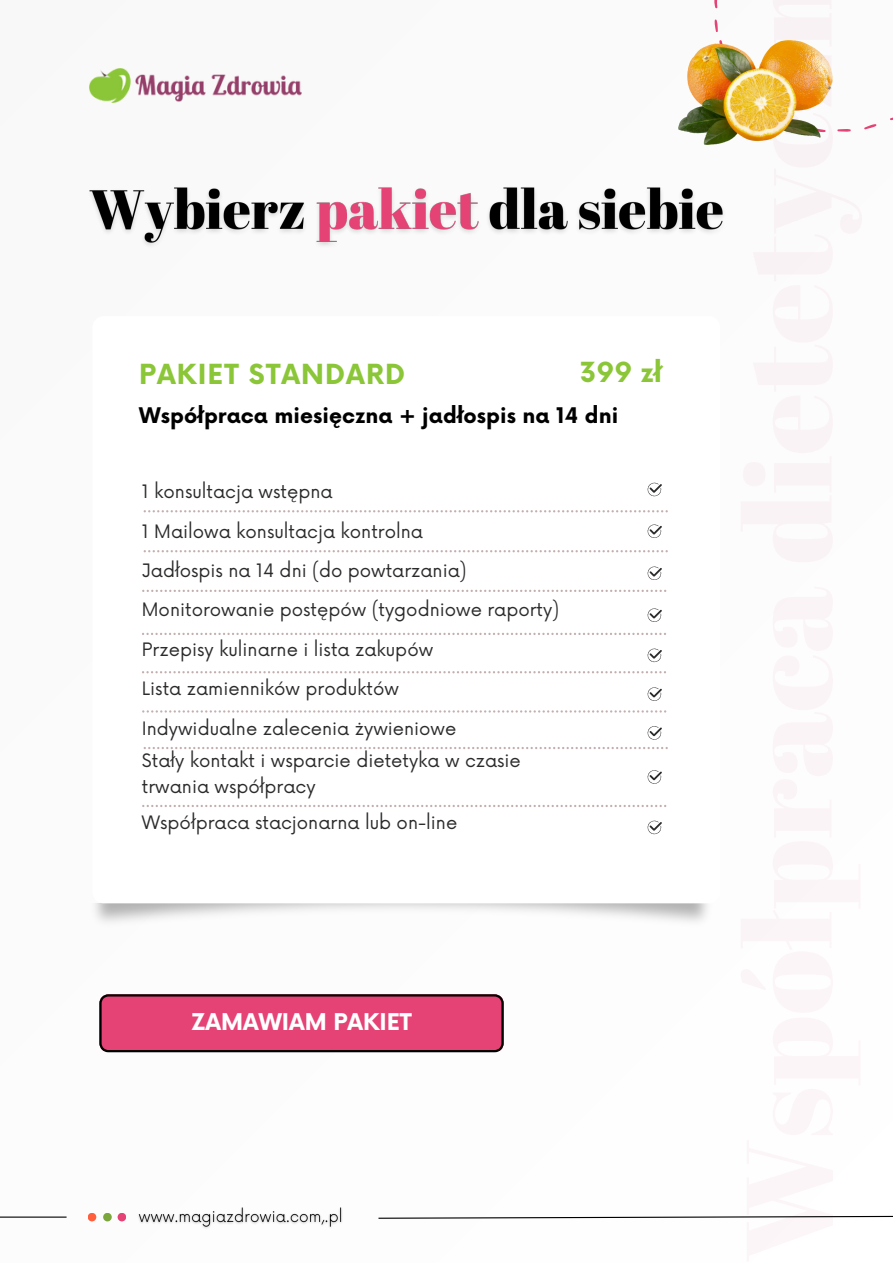
<style>
.page{position:relative;width:893px;height:1264px;background:#fff}
.page>*{position:absolute;margin:0;border:0;box-sizing:border-box;transform-origin:0 0}
.t1{font:700 27px "Now";letter-spacing:.04em;color:#8bc638}
.t2{font:700 22.5px "Now";color:#fff}
.t3{font:700 21px "Now";letter-spacing:.005em;color:#000}
.t4{font:18px/39.3px "Now";color:#2b2b2b}
</style>
<div class="page">
<svg style="left:647px;top:482px;width:15px;height:14px"></svg>
<svg style="left:647px;top:608px;width:15px;height:14px"></svg>
<svg style="left:647px;top:566px;width:15px;height:14px"></svg>
<svg style="left:144px;top:510px;width:523px;height:2px"></svg>
<svg style="left:144px;top:550px;width:523px;height:2px"></svg>
<svg style="left:142px;top:589px;width:524px;height:3px"></svg>
<img style="left:89px;top:187px;width:635px;height:60px">
<img style="left:89px;top:68px;width:213px;height:35px">
<svg style="left:714px;top:19px;width:3px;height:13px"></svg>
<svg style="left:714px;top:0;width:3px;height:9px"></svg>
<svg style="left:837px;top:129px;width:13px;height:3px"></svg>
<svg style="left:864px;top:124px;width:12px;height:6px"></svg>
<img style="left:678px;top:41px;width:154px;height:103px">
<svg style="left:142px;top:632px;width:524px;height:3px"></svg>
<svg style="left:142px;top:671px;width:524px;height:2px"></svg>
<svg style="left:142px;top:710px;width:524px;height:2px"></svg>
<svg style="left:144px;top:747px;width:523px;height:2px"></svg>
<svg style="left:142px;top:805px;width:524px;height:2px"></svg>
<svg style="left:647px;top:648px;width:15px;height:14px"></svg>
<svg style="left:647px;top:687px;width:15px;height:13px"></svg>
<svg style="left:647px;top:726px;width:15px;height:13px"></svg>
<svg style="left:647px;top:770px;width:15px;height:13px"></svg>
<svg style="left:647px;top:820px;width:15px;height:14px"></svg>
<img style="left:138px;top:1207px;width:204px;height:22px">
<svg style="left:378px;top:1215px;width:514px;height:4px"></svg>
<hr style="left:0;top:1216px;width:67px;height:1px;background:#000">
<div style="left:103px;top:1212px;width:9px;height:9px;background:#7aa63c;border-radius:50%"></div>
<div style="left:118px;top:1212px;width:8px;height:9px;background:#e54275;border-radius:50%"></div>
<div style="left:88px;top:1212px;width:8px;height:9px;background:#ff5f3c;border-radius:50%"></div>
<svg style="left:647px;top:524px;width:15px;height:14px"></svg>
<svg style="left:99px;top:994px;width:404px;height:58px;background:#d23d6c"></svg>
<p class="t1" style="left:139px;top:360px;width:267px">PAKIET STANDARD</p>
<p class="t1" style="left:580px;top:358px;width:83px">399 zł</p>
<p class="t3" style="left:139px;top:404px;width:480px">Współpraca miesięczna + jadłospis na 14 dni</p>
<p class="t4" style="left:142px;top:473px;width:192px">1 konsultacja wstępna</p>
<p class="t4" style="left:142px;top:512px;width:282px">1 Mailowa konsultacja kontrolna</p>
<p class="t4" style="left:142px;top:552px;width:418px">Jadłospis na 14 dni (do powtarzania)<br>Monitorowanie postępów (tygodniowe raporty)</p>
<p class="t4" style="left:142px;top:630px;width:293px">Przepisy kulinarne i lista zakupów</p>
<p class="t4" style="left:142px;top:670px;width:258px">Lista zamienników produktów</p>
<p class="t4" style="left:142px;top:709px;width:316px">Indywidualne zalecenia żywieniowe</p>
<p class="t4" style="left:142px;top:748px;width:380px;line-height:25.8px">Stały kontakt i wsparcie dietetyka w czasie trwania współpracy</p>
<p class="t4" style="left:142px;top:803px;width:317px">Współpraca stacjonarna lub on-line</p>
<p class="t2" style="left:191px;top:1010px;width:222px">ZAMAWIAM PAKIET</p>
</div>
